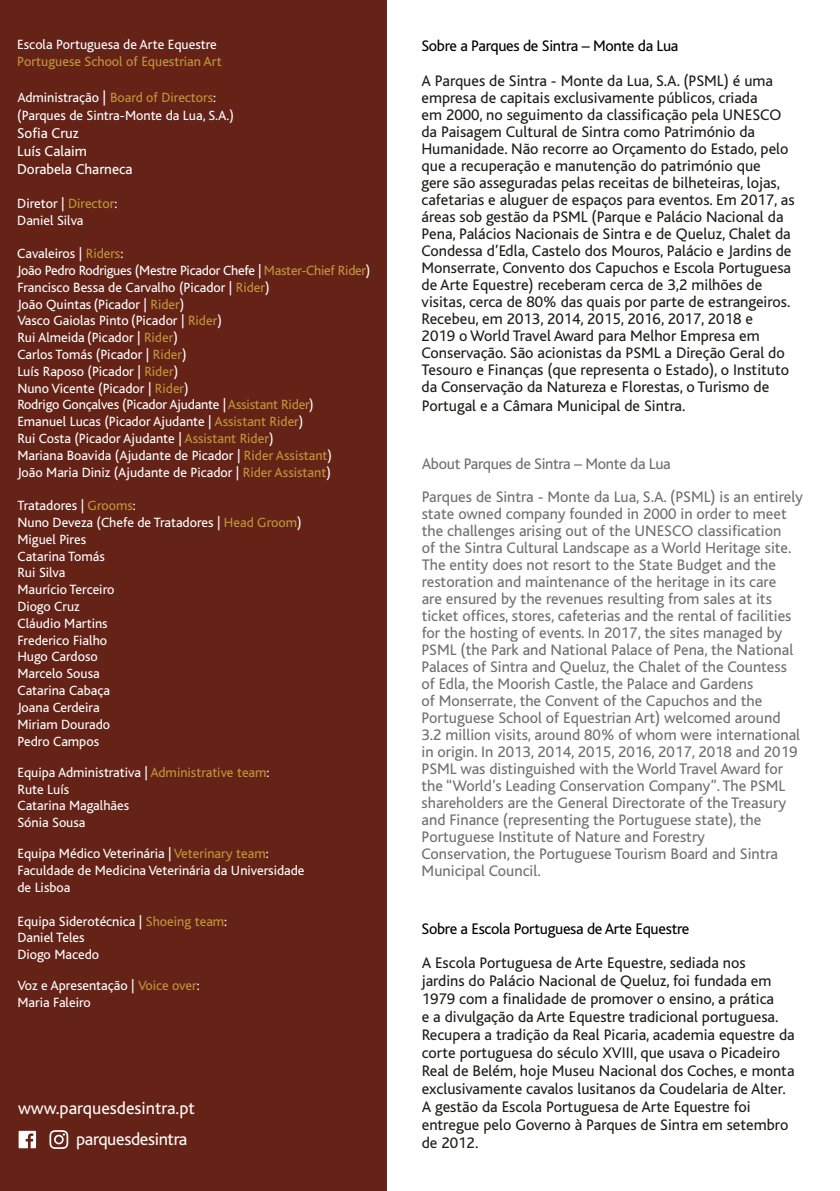
<style>
.page{position:relative;width:840px;height:1191px;background:#fff}
.page>*{position:absolute;margin:0;border:0;box-sizing:border-box;transform-origin:0 0}
.t1{font:18px/31px "Bliss";letter-spacing:-.02em;color:#fdfaf7}
.t2{font:16px/17px "Bliss";color:#1d1d1b}
.t3{font:16px/17px "Bliss";color:#716f6f}
.t4{font:16px "Bliss";letter-spacing:-.02em;color:#000}
.t5{font:15px/18px "Bliss";color:#fff}
.t6{font:14px/16.8px "Bliss";color:#fff}
.t7{font:14px "Bliss";color:#c1973a}
.s1{font-size:15px}
.s2{color:#c1953a}
</style>
<div class="page">
<div style="left:0;top:0;width:387px;height:1191px;background:#652217"></div>
<svg style="left:19px;top:1130px;width:17px;height:18px"></svg>
<svg style="left:49px;top:1130px;width:19px;height:19px"></svg>
<p class="t6" style="left:17px;top:37px;width:201px">Escola Portuguesa de Arte Equestre</p>
<p class="t7" style="left:17px;top:54px;width:206px">Portuguese School of Equestrian Art</p>
<p class="t6" style="left:17px;top:89px;width:218px;line-height:18px">Administração <span class="s1">|</span> <span class="s2">Board of Directors</span>: (Parques de Sintra-Monte da Lua, S.A.)</p>
<p class="t5" style="left:17px;top:124px;width:117px">Sofia Cruz<br>Luís Calaim<br>Dorabela Charneca</p>
<p class="t6" style="left:17px;top:195px;width:102px">Diretor | <span class="s2">Director</span>:<br>Daniel Silva</p>
<p class="t6" style="left:17px;top:245px;width:354px">Cavaleiros | <span class="s2">Riders</span>:<br>João Pedro Rodrigues (Mestre Picador Chefe | <span class="s2">Master-Chief Rider</span>)<br>Francisco Bessa de Carvalho (Picador | <span class="s2">Rider</span>)<br>João Quintas (Picador | <span class="s2">Rider</span>)<br>Vasco Gaiolas Pinto (Picador | <span class="s2">Rider</span>)<br>Rui Almeida (Picador | <span class="s2">Rider</span>)<br>Carlos Tomás (Picador | <span class="s2">Rider</span>)<br>Luís Raposo (Picador | <span class="s2">Rider</span>)<br>Nuno Vicente (Picador | <span class="s2">Rider</span>)<br>Rodrigo Gonçalves (Picador Ajudante |<span class="s2">Assistant Rider</span>)<br>Emanuel Lucas (Picador Ajudante | <span class="s2">Assistant Rider</span>)<br>Rui Costa (Picador Ajudante | <span class="s2">Assistant Rider</span>)<br>Mariana Boavida (Ajudante de Picador | <span class="s2">Rider Assistant</span>)<br>João Maria Diniz (Ajudante de Picador | <span class="s2">Rider Assistant</span>)</p>
<p class="t6" style="left:17px;top:497px;width:285px">Tratadores | <span class="s2">Grooms</span>:<br>Nuno Deveza (Chefe de Tratadores | <span class="s2">Head Groom</span>)<br>Miguel Pires<br>Catarina Tomás<br>Rui Silva<br>Maurício Terceiro<br>Diogo Cruz<br>Cláudio Martins<br>Frederico Fialho<br>Hugo Cardoso<br>Marcelo Sousa<br>Catarina Cabaça<br>Joana Cerdeira<br>Miriam Dourado<br>Pedro Campos</p>
<p class="t6" style="left:17px;top:764px;width:253px">Equipa Administrativa | <span class="s2">Administrative team</span>:<br>Rute Luís<br>Catarina Magalhães<br>Sónia Sousa</p>
<p class="t6" style="left:17px;top:845px;width:288px">Equipa Médico Veterinária | <span class="s2">Veterinary team</span>:<br>Faculdade de Medicina Veterinária da Universidade de Lisboa</p>
<p class="t6" style="left:17px;top:913px;width:211px">Equipa Siderotécnica | <span class="s2">Shoeing team</span>:<br>Daniel Teles<br>Diogo Macedo</p>
<p class="t6" style="left:17px;top:977px;width:184px">Voz e Apresentação | <span class="s2">Voice over</span>:<br>Maria Faleiro</p>
<p class="t1" style="left:76px;top:1093px;width:120px;text-indent:-58px">www.parquesdesintra.pt parquesdesintra</p>
<p class="t4" style="left:421px;top:37px;width:258px">Sobre a Parques de Sintra – Monte da Lua</p>
<p class="t2" style="left:421px;top:72px;width:374px">A Parques de Sintra - Monte da Lua, S.A. (PSML) é uma empresa de capitais exclusivamente públicos, criada<br>em 2000, no seguimento da classificação pela UNESCO da Paisagem Cultural de Sintra como Património da Humanidade. Não recorre ao Orçamento do Estado, pelo que a recuperação e manutenção do património que<br>gere são asseguradas pelas receitas de bilheteiras, lojas, cafetarias e aluguer de espaços para eventos. Em 2017, as áreas sob gestão da PSML (Parque e Palácio Nacional da Pena, Palácios Nacionais de Sintra e de Queluz, Chalet da Condessa d’Edla, Castelo dos Mouros, Palácio e Jardins de Monserrate, Convento dos Capuchos e Escola Portuguesa de Arte Equestre) receberam cerca de 3,2 milhões de visitas, cerca de 80% das quais por parte de estrangeiros.<br>Recebeu, em 2013, 2014, 2015, 2016, 2017, 2018 e<br>2019 o World Travel Award para Melhor Empresa em Conservação. São acionistas da PSML a Direção Geral do Tesouro e Finanças (que representa o Estado), o Instituto da Conservação da Natureza e Florestas, o Turismo de</p>
<p class="t2" style="left:421px;top:398px;width:265px">Portugal e a Câmara Municipal de Sintra.</p>
<p class="t3" style="left:421px;top:447px;width:382px;line-height:33px">About Parques de Sintra – Monte da Lua<br>Parques de Sintra - Monte da Lua, S.A. (PSML) is an entirely</p>
<p class="t3" style="left:421px;top:505px;width:380px">state owned company founded in 2000 in order to meet the challenges arising out of the UNESCO classification<br>of the Sintra Cultural Landscape as a World Heritage site.<br>The entity does not resort to the State Budget and the restoration and maintenance of the heritage in its care are ensured by the revenues resulting from sales at its ticket offices, stores, cafeterias and the rental of facilities for the hosting of events. In 2017, the sites managed by PSML (the Park and National Palace of Pena, the National Palaces of Sintra and Queluz, the Chalet of the Countess of Edla, the Moorish Castle, the Palace and Gardens<br>of Monserrate, the Convent of the Capuchos and the Portuguese School of Equestrian Art) welcomed around 3.2 million visits, around 80% of whom were international in origin. In 2013, 2014, 2015, 2016, 2017, 2018 and 2019<br>PSML was distinguished with the World Travel Award for the “World’s Leading Conservation Company”. The PSML shareholders are the General Directorate of the Treasury and Finance (representing the Portuguese state), the Portuguese Institute of Nature and Forestry<br>Conservation, the Portuguese Tourism Board and Sintra Municipal Council.</p>
<p class="t4" style="left:421px;top:920px;width:269px">Sobre a Escola Portuguesa de Arte Equestre</p>
<p class="t2" style="left:421px;top:953px;width:374px;line-height:18px">A Escola Portuguesa de Arte Equestre, sediada nos<br>jardins do Palácio Nacional de Queluz, foi fundada em 1979 com a finalidade de promover o ensino, a prática<br>e a divulgação da Arte Equestre tradicional portuguesa.<br>Recupera a tradição da Real Picaria, academia equestre da corte portuguesa do século XVIII, que usava o Picadeiro Real de Belém, hoje Museu Nacional dos Coches, e monta exclusivamente cavalos lusitanos da Coudelaria de Alter.<br>A gestão da Escola Portuguesa de Arte Equestre foi entregue pelo Governo à Parques de Sintra em setembro de 2012.</p>
</div>
